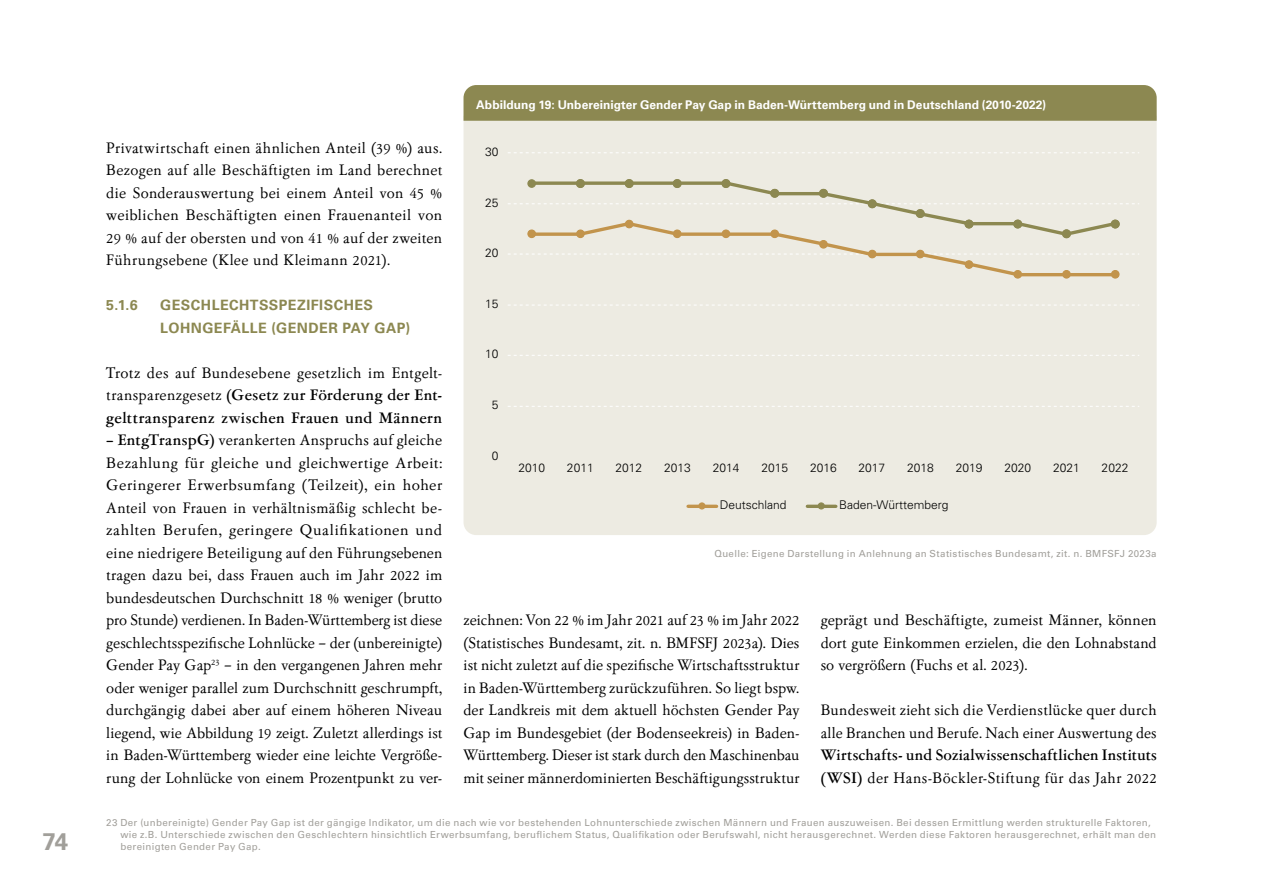
<style>
.page{position:relative;width:1263px;height:893px;background:#fff}
.page>*{position:absolute;margin:0;border:0;box-sizing:border-box;transform-origin:0 0}
.t1{font:700 24px "Univers LT Pro 65";color:#a19f9a}
.t2{font:15.75px/22.5px "Garamont Amst SB";letter-spacing:.01em;color:#000;text-align:justify}
.t3{font:500 15.75px/22.5px "Garamont Amst SB";letter-spacing:.025em;color:#000;text-align:justify}
.t4{font:700 14.25px/22.5px "Univers LT Pro 65";letter-spacing:.03em;color:#8c8851}
.t5{font:300 12px "Univers LT Pro 45";color:#000}
.t6{font:700 12px "Univers LT Pro 65";color:#fff}
.t7{font:9.75px/12px "Univers LT Pro 55 Roman";letter-spacing:.035em;color:#a19f9a}
.s1{font-weight:400}
.s2{font-weight:500}
</style>
<div class="page">
<div style="left:463px;top:121px;width:694px;height:414px;background:#edebe2"></div>
<svg style="left:508px;top:406px;width:631px;height:1px"></svg>
<svg style="left:508px;top:355px;width:631px;height:1px"></svg>
<svg style="left:508px;top:305px;width:631px;height:1px"></svg>
<svg style="left:508px;top:152px;width:631px;height:1px"></svg>
<svg style="left:508px;top:180px;width:631px;height:99px;background:#e8e4d8"></svg>
<div style="left:528px;top:180px;width:7px;height:7px;background:#8c8851;border-radius:50%"></div>
<div style="left:527px;top:179px;width:9px;height:9px;border:1px solid #8c8851;border-radius:50%"></div>
<div style="left:577px;top:180px;width:7px;height:7px;background:#8c8851;border-radius:50%"></div>
<div style="left:576px;top:179px;width:9px;height:9px;border:2px solid #8c8851;border-radius:50%"></div>
<div style="left:576px;top:179px;width:9px;height:9px;border:1px solid #8c8851;border-radius:50%"></div>
<div style="left:625px;top:180px;width:8px;height:7px;background:#8c8851;border-radius:50%"></div>
<div style="left:625px;top:179px;width:9px;height:9px;border:2px solid #8c8851;border-radius:50%"></div>
<div style="left:625px;top:179px;width:8px;height:9px;border:1px solid #8c8851;border-radius:50%"></div>
<div style="left:673px;top:180px;width:8px;height:7px;background:#8c8851;border-radius:50%"></div>
<div style="left:673px;top:179px;width:9px;height:9px;border:2px solid #8c8851;border-radius:50%"></div>
<div style="left:673px;top:179px;width:8px;height:9px;border:1px solid #8c8851;border-radius:50%"></div>
<div style="left:722px;top:180px;width:8px;height:7px;background:#8c8851;border-radius:50%"></div>
<div style="left:721px;top:179px;width:9px;height:9px;border:2px solid #8c8851;border-radius:50%"></div>
<div style="left:722px;top:179px;width:8px;height:9px;border:1px solid #8c8851;border-radius:50%"></div>
<div style="left:771px;top:190px;width:7px;height:7px;background:#8c8851;border-radius:50%"></div>
<div style="left:770px;top:189px;width:9px;height:9px;border:2px solid #8c8851;border-radius:50%"></div>
<div style="left:770px;top:189px;width:9px;height:9px;border:1px solid #8c8851;border-radius:50%"></div>
<div style="left:820px;top:190px;width:7px;height:7px;background:#8c8851;border-radius:50%"></div>
<div style="left:819px;top:189px;width:9px;height:9px;border:2px solid #8c8851;border-radius:50%"></div>
<div style="left:819px;top:189px;width:9px;height:9px;border:1px solid #8c8851;border-radius:50%"></div>
<div style="left:868px;top:200px;width:8px;height:8px;background:#8c8851;border-radius:50%"></div>
<div style="left:868px;top:199px;width:9px;height:9px;border:2px solid #8c8851;border-radius:50%"></div>
<div style="left:868px;top:199px;width:8px;height:9px;border:1px solid #8c8851;border-radius:50%"></div>
<div style="left:916px;top:210px;width:8px;height:7px;background:#8c8851;border-radius:50%"></div>
<div style="left:916px;top:209px;width:9px;height:9px;border:2px solid #8c8851;border-radius:50%"></div>
<div style="left:916px;top:209px;width:8px;height:9px;border:1px solid #8c8851;border-radius:50%"></div>
<div style="left:965px;top:220px;width:8px;height:8px;background:#8c8851;border-radius:50%"></div>
<div style="left:964px;top:220px;width:9px;height:9px;border:2px solid #8c8851;border-radius:50%"></div>
<div style="left:965px;top:220px;width:8px;height:8px;border:1px solid #8c8851;border-radius:50%"></div>
<div style="left:1014px;top:220px;width:7px;height:8px;background:#8c8851;border-radius:50%"></div>
<div style="left:1013px;top:220px;width:9px;height:9px;border:2px solid #8c8851;border-radius:50%"></div>
<div style="left:1013px;top:220px;width:9px;height:8px;border:1px solid #8c8851;border-radius:50%"></div>
<div style="left:1063px;top:230px;width:7px;height:8px;background:#8c8851;border-radius:50%"></div>
<div style="left:1062px;top:229px;width:9px;height:9px;border:2px solid #8c8851;border-radius:50%"></div>
<div style="left:1062px;top:229px;width:9px;height:9px;border:1px solid #8c8851;border-radius:50%"></div>
<div style="left:1111px;top:220px;width:8px;height:8px;background:#8c8851;border-radius:50%"></div>
<div style="left:1111px;top:220px;width:9px;height:9px;border:2px solid #8c8851;border-radius:50%"></div>
<div style="left:1111px;top:220px;width:8px;height:8px;border:1px solid #8c8851;border-radius:50%"></div>
<hr style="left:688px;top:505px;width:29px;height:3px;background:#c2944c">
<div style="left:698px;top:502px;width:7px;height:7px;border:1px solid #c2944c;border-radius:50%"></div>
<hr style="left:807px;top:505px;width:29px;height:3px;background:#8c8851">
<div style="left:818px;top:502px;width:7px;height:7px;border:1px solid #8c8851;border-radius:50%"></div>
<div style="left:463px;top:85px;width:694px;height:36px;background:#8c8851"></div>
<p class="t2" style="left:106px;top:137px;width:337px">Privatwirtschaft einen ähnlichen Anteil (39 %) aus.<br>Bezogen auf alle Beschäftigten im Land berechnet die Sonderauswertung bei einem Anteil von 45 % weiblichen Beschäftigten einen Frauenanteil von 29 % auf der obersten und von 41 % auf der zweiten Führungsebene (Klee und Kleimann 2021).</p>
<p class="t4" style="left:106px;top:293px;width:33px">5.1.6</p>
<p class="t4" style="left:160px;top:293px;width:251px">GESCHLECHTSSPEZIFISCHES<br>LOHNGEFÄLLE (GENDER PAY GAP)</p>
<p class="t3" style="left:106px;top:361px;width:337px"><span class="s1">Trotz des auf Bundesebene gesetzlich im Entgelt&shy;transparenzgesetz</span> (Gesetz zur Förderung der Ent&shy;gelttransparenz zwischen Frauen und Männern</p>
<p class="t2" style="left:106px;top:429px;width:337px"><span class="s2">– EntgTranspG)</span> verankerten Anspruchs auf gleiche Bezahlung für gleiche und gleichwertige Arbeit:<br>Geringerer Erwerbsumfang (Teilzeit), ein hoher Anteil von Frauen in verhältnismäßig schlecht be&shy;zahlten Berufen, geringere Qualifikationen und eine niedrigere Beteiligung auf den Führungsebenen tragen dazu bei, dass Frauen auch im Jahr 2022 im bundesdeutschen Durchschnitt 18 % weniger (brutto pro Stunde) verdienen. In Baden-Württemberg ist diese geschlechtsspezifische Lohnlücke – der (unbereinigte)<br>Gender Pay Gap<sup>23</sup> – in den vergangenen Jahren mehr oder weniger parallel zum Durchschnitt geschrumpft, durchgängig dabei aber auf einem höheren Niveau liegend, wie Abbildung 19 zeigt. Zuletzt allerdings ist in Baden-Württemberg wieder eine leichte Vergröße&shy;rung der Lohnlücke von einem Prozentpunkt zu ver-</p>
<p class="t6" style="left:476px;top:96px;width:571px">Abbildung 19: Unbereinigter Gender Pay Gap in Baden-Württemberg und in Deutschland (2010-2022)</p>
<p class="t5" style="left:485px;top:144px;width:15px">30</p>
<p class="t5" style="left:485px;top:195px;width:15px">25</p>
<p class="t5" style="left:485px;top:245px;width:15px">20</p>
<p class="t5" style="left:485px;top:296px;width:15px">15</p>
<p class="t5" style="left:485px;top:346px;width:15px">10</p>
<p class="t5" style="left:492px;top:397px;width:8px">5</p>
<p class="t5" style="left:492px;top:447px;width:8px">0</p>
<p class="t5" style="left:518px;top:459px;width:28px">2010</p>
<p class="t5" style="left:567px;top:459px;width:28px">2011</p>
<p class="t5" style="left:616px;top:459px;width:28px">2012</p>
<p class="t5" style="left:664px;top:459px;width:28px">2013</p>
<p class="t5" style="left:713px;top:459px;width:28px">2014</p>
<p class="t5" style="left:761px;top:459px;width:28px">2015</p>
<p class="t5" style="left:810px;top:459px;width:28px">2016</p>
<p class="t5" style="left:859px;top:459px;width:28px">2017</p>
<p class="t5" style="left:907px;top:459px;width:28px">2018</p>
<p class="t5" style="left:956px;top:459px;width:28px">2019</p>
<p class="t5" style="left:1004px;top:459px;width:28px">2020</p>
<p class="t5" style="left:1053px;top:459px;width:28px">2021</p>
<p class="t5" style="left:1102px;top:459px;width:28px">2022</p>
<p class="t5" style="left:720px;top:497px;width:68px">Deutschland</p>
<p class="t5" style="left:839px;top:497px;width:111px">Baden-Württemberg</p>
<p class="t7" style="left:714px;top:547px;width:444px">Quelle: Eigene Darstellung in Anlehnung an Statistisches Bundesamt, zit. n. BMFSFJ 2023a</p>
<p class="t2" style="left:463px;top:609px;width:337px">zeichnen: Von 22 % im Jahr 2021 auf 23 % im Jahr 2022 (Statistisches Bundesamt, zit. n. BMFSFJ 2023a). Dies ist nicht zuletzt auf die spezifische Wirtschaftsstruktur in Baden-Württemberg zurückzuführen. So liegt bspw. der Landkreis mit dem aktuell höchsten Gender Pay Gap im Bundesgebiet (der Bodenseekreis) in Baden-Württemberg. Dieser ist stark durch den Maschinenbau mit seiner männerdominierten Beschäftigungsstruktur</p>
<p class="t2" style="left:821px;top:609px;width:337px">geprägt und Beschäftigte, zumeist Männer, können dort gute Einkommen erzielen, die den Lohnabstand so vergrößern (Fuchs et al. 2023).</p>
<p class="t2" style="left:821px;top:699px;width:337px">Bundesweit zieht sich die Verdienstlücke quer durch alle Branchen und Berufe. Nach einer Auswertung des</p>
<p class="t3" style="left:821px;top:744px;width:337px">Wirtschafts- und Sozialwissenschaftlichen Instituts (WSI) <span class="s1">der Hans-Böckler-Stiftung für das Jahr 2022</span></p>
<p class="t7" style="left:120px;top:816px;width:1037px;text-indent:-14px">23 Der (unbereinigte) Gender Pay Gap ist der gängige Indikator, um die nach wie vor bestehenden Lohnunterschiede zwischen Männern und Frauen auszuweisen. Bei dessen Ermittlung werden strukturelle Faktoren, wie z.B. Unterschiede zwischen den Geschlechtern hinsichtlich Erwerbsumfang, beruflichem Status, Qualifikation oder Berufswahl, nicht herausgerechnet. Werden diese Faktoren herausgerechnet, erhält man den</p>
<h1 class="t1" style="left:43px;top:825px;width:27px">74</h1>
<p class="t7" style="left:120px;top:840px;width:142px">bereinigten Gender Pay Gap.</p>
</div>
